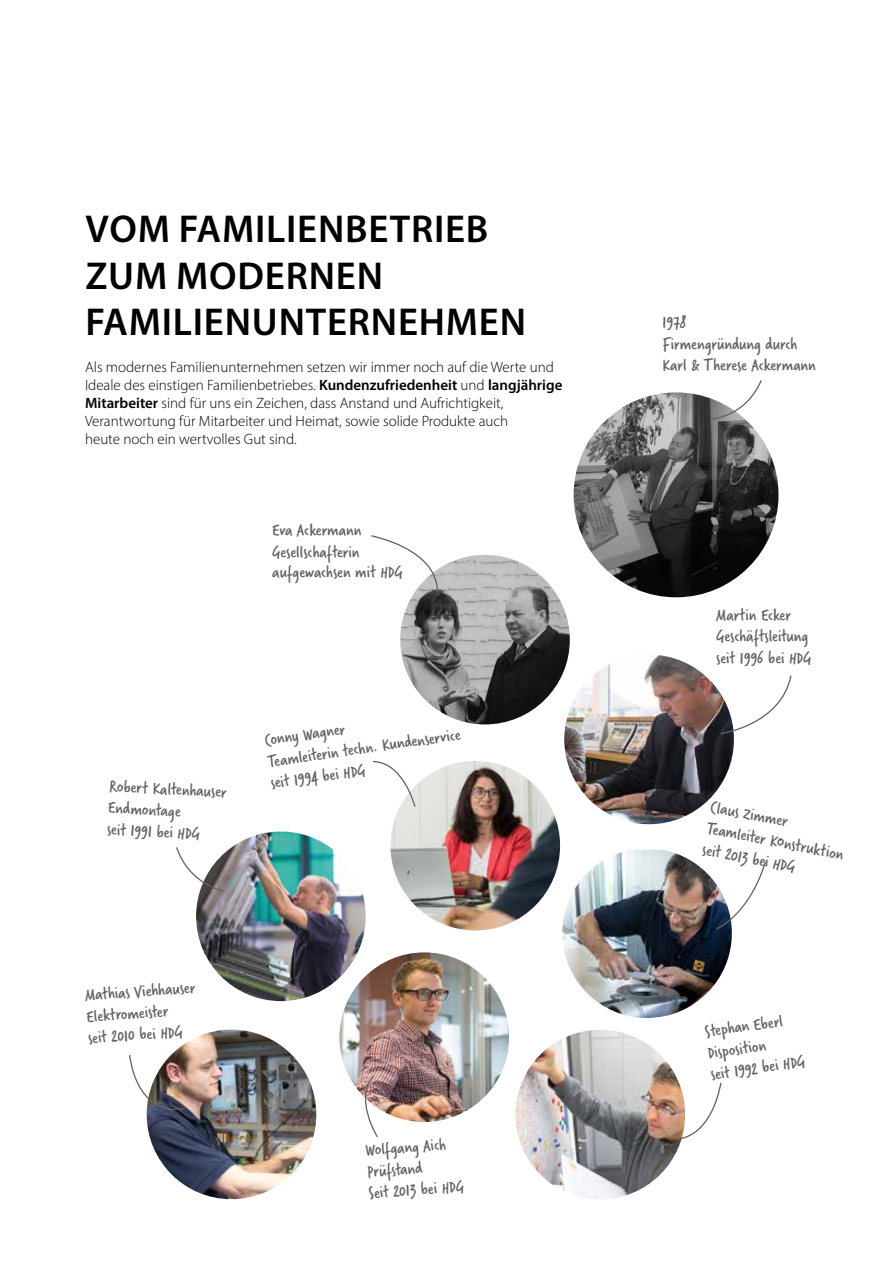
<style>
.page{position:relative;width:893px;height:1263px;background:#fff}
.page>*{position:absolute;margin:0;border:0;box-sizing:border-box;transform-origin:0 0}
.t1{font:600 39px/46.8px "Myriad Pro";letter-spacing:.02em;color:#000}
.t2{font:18px/21.6px "Verveine";color:#646363}
.t3{font:300 15px/18px "Myriad Pro";color:#000}
.s1{font-weight:600}
</style>
<div class="page">
<svg style="left:678px;top:1081px;width:44px;height:59px"></svg>
<img style="left:339px;top:952px;width:170px;height:170px;border-radius:85px">
<img style="left:147px;top:1029px;width:169px;height:170px;border-radius:85px">
<img style="left:129px;top:1054px;width:58px;height:63px">
<img style="left:515px;top:1030px;width:170px;height:169px;border-radius:85px">
<img style="left:196px;top:831px;width:170px;height:170px;border-radius:84px">
<svg style="left:176px;top:847px;width:50px;height:46px"></svg>
<img style="left:562px;top:850px;width:170px;height:168px">
<svg style="left:715px;top:860px;width:51px;height:70px"></svg>
<img style="left:400px;top:555px;width:170px;height:169px;border-radius:85px">
<svg style="left:371px;top:535px;width:68px;height:58px"></svg>
<img style="left:564px;top:655px;width:170px;height:169px;border-radius:85px">
<svg style="left:719px;top:675px;width:73px;height:60px"></svg>
<img style="left:390px;top:761px;width:170px;height:169px;border-radius:85px">
<svg style="left:373px;top:761px;width:43px;height:47px"></svg>
<img style="left:574px;top:392px;width:204px;height:205px;border-radius:102px">
<svg style="left:710px;top:380px;width:52px;height:41px"></svg>
<svg style="left:353px;top:1074px;width:26px;height:63px"></svg>
<h1 class="t1" style="left:85px;top:204px;width:442px">VOM FAMILIENBETRIEB<br>ZUM MODERNEN<br>FAMILIENUNTERNEHMEN</h1>
<p class="t3" style="left:85px;top:358px;width:479px">Als modernes Familienunternehmen setzen wir immer noch auf die Werte und Ideale des einstigen Familienbetriebes. <span class="s1">Kundenzufriedenheit</span> und <span class="s1">langjährige Mitarbeiter</span> sind für uns ein Zeichen, dass Anstand und Aufrichtigkeit, Verantwortung für Mitarbeiter und Heimat, sowie solide Produkte auch<br>heute noch ein wertvolles Gut sind.</p>
<p class="t2" style="left:272px;top:520px;width:132px;line-height:20.9px">Eva Ackermann<br>Gesellschafterin aufgewachsen mit HDG</p>
<p class="t2" style="left:110px;top:775px;width:119px;rotate:3deg">Robert Kaltenhauser<br>Endmontage<br>seit 1991 bei HDG</p>
<p class="t2" style="left:263px;top:730px;width:196px;rotate:-8deg">Conny Wagner<br>Teamleiterin techn. Kundenservice seit 1994 bei HDG</p>
<p class="t2" style="left:84px;top:984px;width:112px;rotate:-4deg">Mathias Viehhauser<br>Elektromeister<br>seit 2010 bei HDG</p>
<p class="t2" style="left:365px;top:1139px;width:97px;rotate:-4deg">Wolfgang Aich<br>Prüfstand<br>Seit 2013 bei HDG</p>
<p class="t2" style="left:663px;top:311px;width:155px">1978<br>Firmengründung durch<br>Karl &amp; Therese Ackermann</p>
<p class="t2" style="left:716px;top:604px;width:97px">Martin Ecker<br>Geschäftsleitung seit 1996 bei HDG</p>
<p class="t2" style="left:713px;top:796px;width:141px;rotate:11deg">Claus Zimmer<br>Teamleiter KOnstruktion seit 2013 bei HDG</p>
<p class="t2" style="left:703px;top:1021px;width:96px;rotate:-8deg">Stephan Eberl<br>Disposition<br>seit 1992 bei HDG</p>
</div>
